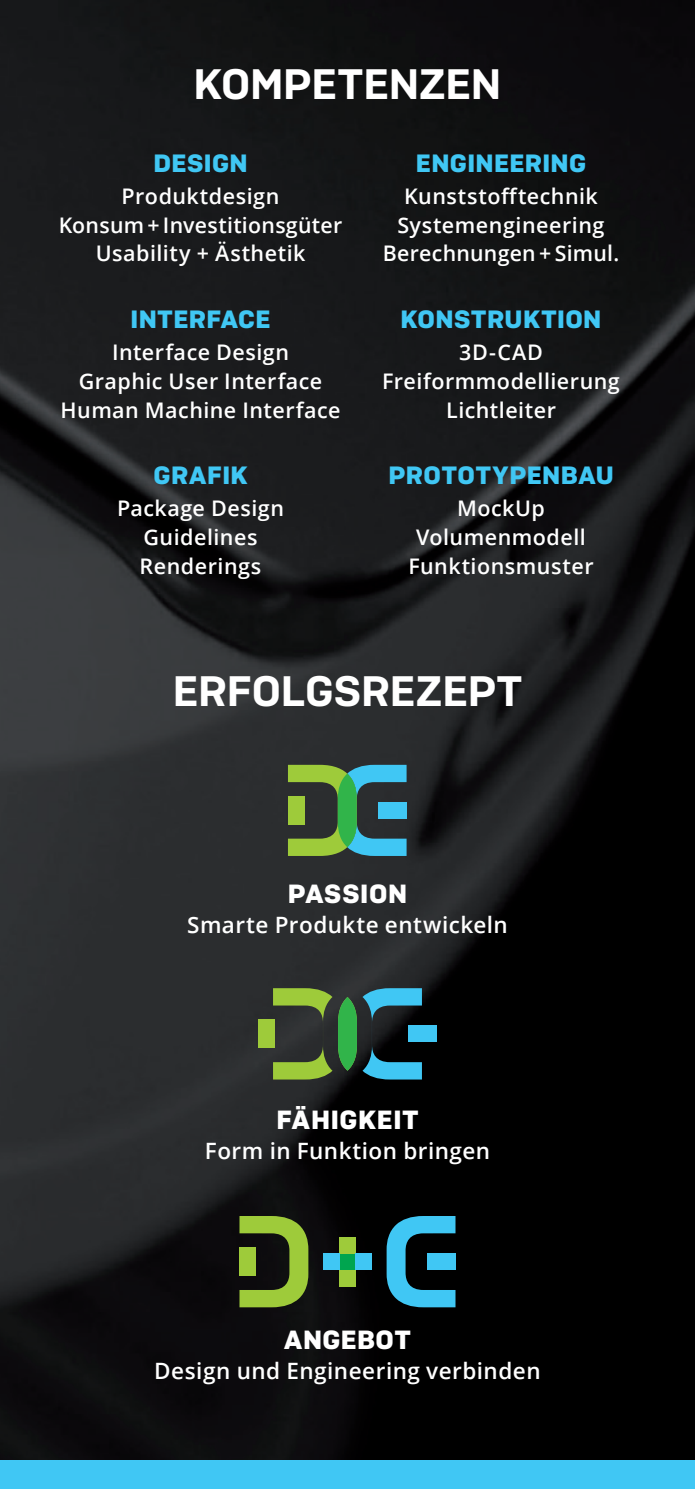
<style>
.page{position:relative;width:695px;height:1489px;background:#fff}
.page>*{position:absolute;margin:0;border:0;box-sizing:border-box;transform-origin:0 0}
.t1{font:600 42.5px "Camber";letter-spacing:-.005em;color:#fff}
.t2{font:700 26.25px "Camber";letter-spacing:.025em;color:#fff}
.t3{font:700 25px "Camber";letter-spacing:.015em;color:#40c7f4}
.t4{font:600 22.5px "Open Sans";letter-spacing:.02em;color:#fff}
.t5{font:600 21.5px/28.8px "Open Sans";letter-spacing:.02em;color:#fff;text-align:center}
</style>
<div class="page">
<img style="left:0;top:0;width:694px;height:1460px">
<div style="left:0;top:1460px;width:694px;height:28px;background:#40c7f4"></div>
<svg style="left:288px;top:764px;width:118px;height:92px;background:#477c5b"></svg>
<div style="left:378px;top:802px;width:28px;height:16px;background:#40c7f4"></div>
<div style="left:288px;top:796px;width:16px;height:28px;background:#9ecb3a"></div>
<svg style="left:273px;top:988px;width:59px;height:91px;background:#576934"></svg>
<svg style="left:338px;top:988px;width:84px;height:91px;background:#255d5a"></svg>
<div style="left:408px;top:1025px;width:29px;height:17px;background:#40c7f4"></div>
<div style="left:258px;top:1019px;width:16px;height:29px;background:#9ecb3a"></div>
<svg style="left:386px;top:1215px;width:69px;height:92px;background:#216981"></svg>
<div style="left:427px;top:1253px;width:28px;height:16px;background:#40c7f4"></div>
<svg style="left:239px;top:1215px;width:69px;height:92px;background:#5a7125"></svg>
<div style="left:239px;top:1247px;width:17px;height:28px;background:#9ecb3a"></div>
<div style="left:339px;top:1253px;width:17px;height:16px;background:#00a54f"></div>
<div style="left:339px;top:1236px;width:17px;height:17px;background:#9ecb3a"></div>
<div style="left:339px;top:1269px;width:17px;height:17px;background:#9ecb3a"></div>
<div style="left:355px;top:1253px;width:17px;height:16px;background:#40c7f4"></div>
<div style="left:323px;top:1253px;width:16px;height:16px;background:#40c7f4"></div>
<h1 class="t1" style="left:193px;top:58px;width:309px">KOMPETENZEN</h1>
<p class="t3" style="left:153px;top:147px;width:96px">DESIGN</p>
<p class="t5" style="left:59px;top:181px;width:285px">Produktdesign<br>Konsum + Investitionsgüter<br>Usability + Ästhetik</p>
<p class="t3" style="left:131px;top:303px;width:141px">INTERFACE</p>
<p class="t5" style="left:61px;top:337px;width:281px">Interface Design<br>Graphic User Interface<br>Human Machine Interface</p>
<p class="t3" style="left:153px;top:459px;width:95px">GRAFIK</p>
<p class="t5" style="left:117px;top:493px;width:168px">Package Design<br>Guidelines<br>Renderings</p>
<p class="t3" style="left:416px;top:147px;width:172px">ENGINEERING</p>
<p class="t5" style="left:383px;top:181px;width:238px">Kunststofftechnik<br>Systemengineering<br>Berechnungen + Simul.</p>
<p class="t3" style="left:400px;top:303px;width:202px">KONSTRUKTION</p>
<p class="t5" style="left:382px;top:337px;width:239px">3D-CAD<br>Freiformmodellierung<br>Lichtleiter</p>
<p class="t3" style="left:388px;top:459px;width:227px">PROTOTYPENBAU</p>
<p class="t5" style="left:408px;top:493px;width:187px">MockUp<br>Volumenmodell<br>Funktionsmuster</p>
<h1 class="t1" style="left:173px;top:665px;width:351px">ERFOLGSREZEPT</h1>
<p class="t2" style="left:288px;top:877px;width:121px">PASSION</p>
<p class="t4" style="left:187px;top:909px;width:322px">Smarte Produkte entwickeln</p>
<p class="t2" style="left:276px;top:1103px;width:143px">FÄHIGKEIT</p>
<p class="t4" style="left:205px;top:1135px;width:287px">Form in Funktion bringen</p>
<p class="t2" style="left:284px;top:1322px;width:128px">ANGEBOT</p>
<p class="t4" style="left:154px;top:1355px;width:388px">Design und Engineering verbinden</p>
</div>
